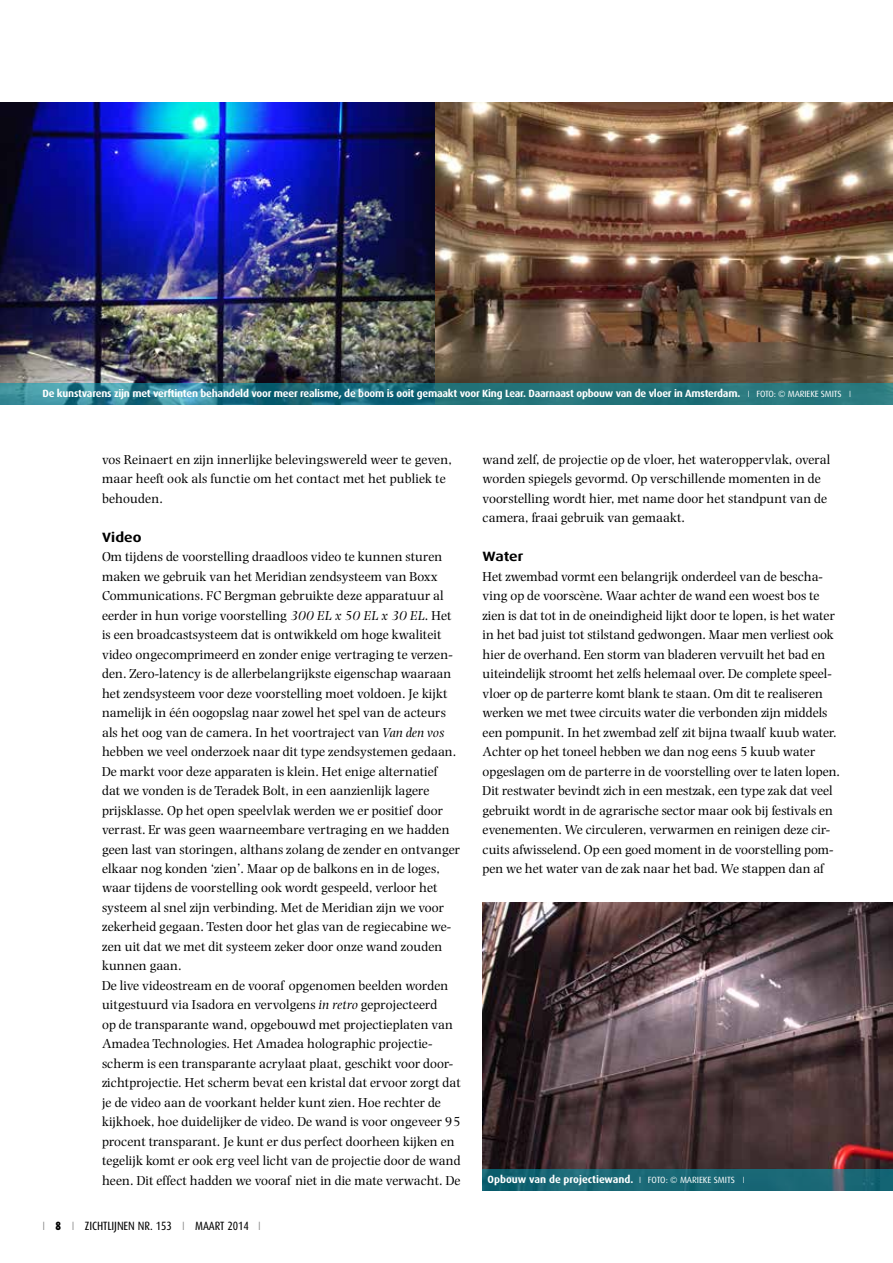
<style>
.page{position:relative;width:893px;height:1263px;background:#fff}
.page>*{position:absolute;margin:0;border:0;box-sizing:border-box;transform-origin:0 0}
.t1{font:13.5px/19.5px "Photina";letter-spacing:.005em;color:#000}
.t2{font:700 13.5px "Dax Wide";letter-spacing:.005em;color:#000}
.t3{font:12px "Dax Condensed";letter-spacing:-.005em;color:#000}
.t4{font:700 10.5px "Dax";letter-spacing:-.02em;color:#fff}
.t5{font:700 10.5px "Dax";color:#fff}
.s1{font-family:"Dax Condensed";font-weight:300;font-size:9px}
.s2{font-weight:400;font-size:9px}
.s3{font-style:italic}
.s4{font-weight:300;color:#878787}
.s5{font-weight:900}
</style>
<div class="page">
<img style="left:0;top:102px;width:436px;height:282px">
<img style="left:483px;top:902px;width:410px;height:267px">
<img style="left:436px;top:102px;width:457px;height:282px">
<svg style="left:0;top:384px;width:893px;height:21px;background:#267783"></svg>
<svg style="left:483px;top:1169px;width:410px;height:22px;background:#1a6675"></svg>
<p class="t4" style="left:43px;top:388px;width:810px">De kunstvarens zijn met verftinten behandeld voor meer realisme, de boom is ooit gemaakt voor King Lear. Daarnaast opbouw van de vloer in Amsterdam. <span class="s1">I</span> <span class="s2">FOTO: © MARIEKE SMITS</span> <span class="s1">I</span></p>
<p class="t1" style="left:102px;top:449px;width:351px">vos Reinaert en zijn innerlijke belevingswereld weer te geven, maar heeft ook als functie om het contact met het publiek te behouden.</p>
<p class="t2" style="left:102px;top:529px;width:41px">Video</p>
<p class="t1" style="left:102px;top:547px;width:360px">Om tijdens de voorstelling draadloos video te kunnen sturen maken we gebruik van het Meridian zendsysteem van Boxx Communications. FC Bergman gebruikte deze apparatuur al eerder in hun vorige voorstelling <span class="s3">300 EL x 50 EL x 30 EL</span>. Het is een broadcastsysteem dat is ontwikkeld om hoge kwaliteit video ongecomprimeerd en zonder enige vertraging te verzen&shy;den. Zero-latency is de allerbelangrijkste eigenschap waaraan het zendsysteem voor deze voorstelling moet voldoen. Je kijkt namelijk in één oogopslag naar zowel het spel van de acteurs als het oog van de camera. In het voortraject van <span class="s3">Van den vos </span>hebben we veel onderzoek naar dit type zendsystemen gedaan.<br>De markt voor deze apparaten is klein. Het enige alternatief<br>dat we vonden is de Teradek Bolt, in een aanzienlijk lagere prijsklasse. Op het open speelvlak werden we er positief door verrast. Er was geen waarneembare vertraging en we hadden geen last van storingen, althans zolang de zender en ontvanger elkaar nog konden ‘zien’. Maar op de balkons en in de loges, waar tijdens de voorstelling ook wordt gespeeld, verloor het systeem al snel zijn verbinding. Met de Meridian zijn we voor zekerheid gegaan. Testen door het glas van de regiecabine we&shy;zen uit dat we met dit systeem zeker door onze wand zouden kunnen gaan.<br>De live videostream en de vooraf opgenomen beelden worden uitgestuurd via Isadora en vervolgens <span class="s3">in retro</span> geprojecteerd<br>op de transparante wand, opgebouwd met projectieplaten van Amadea Technologies. Het Amadea holographic projectie&shy;scherm is een transparante acrylaat plaat, geschikt voor door&shy;zichtprojectie. Het scherm bevat een kristal dat ervoor zorgt dat je de video aan de voorkant helder kunt zien. Hoe rechter de kijkhoek, hoe duidelijker de video. De wand is voor ongeveer 95 procent transparant. Je kunt er dus perfect doorheen kijken en tegelijk komt er ook erg veel licht van de projectie door de wand heen. Dit effect hadden we vooraf niet in die mate verwacht. De</p>
<p class="t3" style="left:43px;top:1219px;width:220px"><span class="s4">I</span> <span class="s5">8</span> <span class="s4">I</span> ZICHTLIJNEN NR. 153 <span class="s4">I</span> MAART 2014 <span class="s4">I</span></p>
<p class="t1" style="left:483px;top:449px;width:349px">wand zelf, de projectie op de vloer, het wateroppervlak, overal worden spiegels gevormd. Op verschillende momenten in de voorstelling wordt hier, met name door het standpunt van de camera, fraai gebruik van gemaakt.</p>
<p class="t2" style="left:483px;top:549px;width:42px">Water</p>
<p class="t1" style="left:483px;top:566px;width:359px">Het zwembad vormt een belangrijk onderdeel van de bescha&shy;ving op de voorscène. Waar achter de wand een woest bos te zien is dat tot in de oneindigheid lijkt door te lopen, is het water in het bad juist tot stilstand gedwongen. Maar men verliest ook hier de overhand. Een storm van bladeren vervuilt het bad en uiteindelijk stroomt het zelfs helemaal over. De complete speel&shy;vloer op de parterre komt blank te staan. Om dit te realiseren werken we met twee circuits water die verbonden zijn middels een pompunit. In het zwembad zelf zit bijna twaalf kuub water.<br>Achter op het toneel hebben we dan nog eens 5 kuub water opgeslagen om de parterre in de voorstelling over te laten lopen.<br>Dit restwater bevindt zich in een mestzak, een type zak dat veel gebruikt wordt in de agrarische sector maar ook bij festivals en evenementen. We circuleren, verwarmen en reinigen deze cir&shy;cuits afwisselend. Op een goed moment in de voorstelling pom&shy;pen we het water van de zak naar het bad. We stappen dan af</p>
<p class="t5" style="left:488px;top:1174px;width:259px">Opbouw van de projectiewand. <span class="s1">I</span> <span class="s2">FOTO: © MARIEKE SMITS</span> <span class="s1">I</span></p>
</div>
